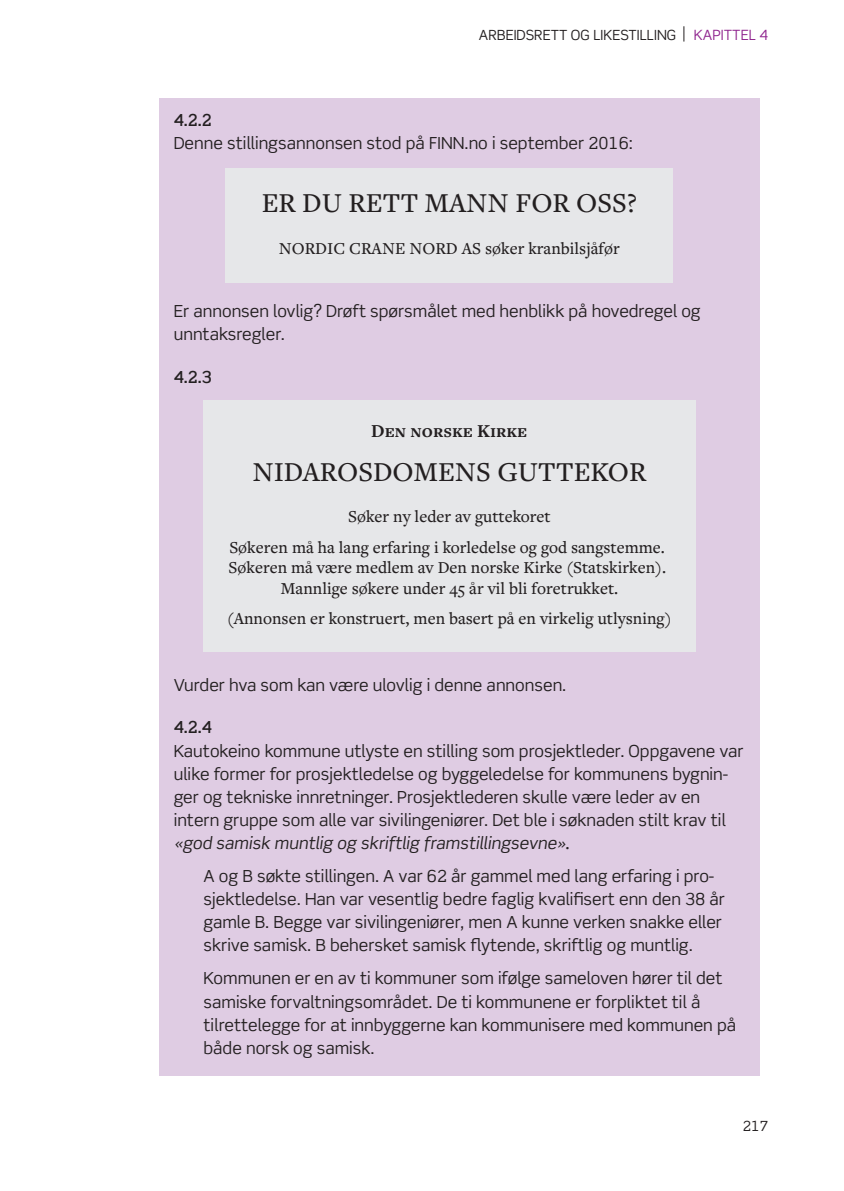
<style>
.page{position:relative;width:844px;height:1191px;background:#fff}
.page>*{position:absolute;margin:0;border:0;box-sizing:border-box;transform-origin:0 0}
.t1{font:500 28.35px "Freight Text Pro";color:#231f20}
.t2{font:700 18.9px "Freight Text Pro";color:#231f20}
.t3{font:500 17.32px/30.3px "Freight Text Pro";color:#231f20;text-align:center}
.t4{font:16.62px/23.1px "Scene Std";color:#231f20}
.t5{font:500 16.62px "Scene Std";color:#231f20}
.t6{font:14px "Scene Std";color:#231f20}
.s1{font-size:14.17px;color:#90268f}
.s2{font-style:italic}
.s3{font-family:"Freight Text Pro";font-style:italic;font-size:19.25px}
</style>
<div class="page">
<svg style="left:683px;top:26px;width:1px;height:16px"></svg>
<div style="left:159px;top:98px;width:600px;height:977px;background:#dfcce3"></div>
<div style="left:203px;top:400px;width:492px;height:252px;background:#e6e7e9"></div>
<div style="left:225px;top:168px;width:448px;height:115px;background:#e6e7e9"></div>
<p class="t6" style="left:479px;top:26px;width:290px">ARBEIDSRETT OG LIKESTILLING <span class="s1">KAPITTEL 4</span></p>
<p class="t5" style="left:174px;top:109px;width:40px">4.2.2</p>
<p class="t4" style="left:174px;top:131px;width:460px">Denne stillingsannonsen stod på FINN.no i september 2016:</p>
<h1 class="t1" style="left:262px;top:185px;width:377px">ER DU RETT MANN FOR OSS?</h1>
<p class="t3" style="left:279px;top:233px;width:342px">NORDIC CRANE NORD AS søker kranbilsjåfør</p>
<p class="t4" style="left:174px;top:300px;width:528px">Er annonsen lovlig? Drøft spørsmålet med henblikk på hovedregel og unntaksregler.</p>
<p class="t5" style="left:174px;top:367px;width:40px">4.2.3</p>
<p class="t2" style="left:371px;top:418px;width:158px">Den norske Kirke</p>
<h1 class="t1" style="left:252px;top:452px;width:395px">NIDAROSDOMENS GUTTEKOR</h1>
<p class="t3" style="left:229px;top:501px;width:437px">Søker ny leder av guttekoret<br>Søkeren må ha lang erfaring i korledelse og god sangstemme.</p>
<p class="t3" style="left:228px;top:557px;width:439px;line-height:20.8px">Søkeren må være medlem av Den norske Kirke (Statskirken).<br>Mannlige søkere under 45 år vil bli foretrukket.</p>
<p class="t3" style="left:227px;top:603px;width:446px">(Annonsen er konstruert, men basert på en virkelig utlysning)</p>
<p class="t4" style="left:174px;top:673px;width:394px">Vurder hva som kan være ulovlig i denne annonsen.</p>
<p class="t5" style="left:174px;top:717px;width:40px">4.2.4</p>
<p class="t4" style="left:174px;top:739px;width:571px">Kautokeino kommune utlyste en stilling som prosjektleder. Oppgavene var ulike former for prosjektledelse og byggeledelse for kommunens bygnin&shy;ger og tekniske innretninger. Prosjektlederen skulle være leder av en intern gruppe som alle var sivilingeniører. Det ble i søknaden stilt krav til <span class="s2">«god samisk muntlig og skriftlig framstillingsevne»</span><span class="s3">.</span></p>
<p class="t4" style="left:203px;top:864px;width:522px">A og B søkte stillingen. A var 62 år gammel med lang erfaring i pro&shy;sjektledelse. Han var vesentlig bedre faglig kvalifisert enn den 38 år gamle B. Begge var sivilingeniører, men A kunne verken snakke eller skrive samisk. B behersket samisk flytende, skriftlig og muntlig.</p>
<p class="t4" style="left:203px;top:966px;width:534px">Kommunen er en av ti kommuner som ifølge sameloven hører til det samiske forvaltningsområdet. De ti kommunene er forpliktet til å tilrettelegge for at innbyggerne kan kommunisere med kommunen på både norsk og samisk.</p>
<p class="t6" style="left:742px;top:1117px;width:27px">217</p>
</div>
